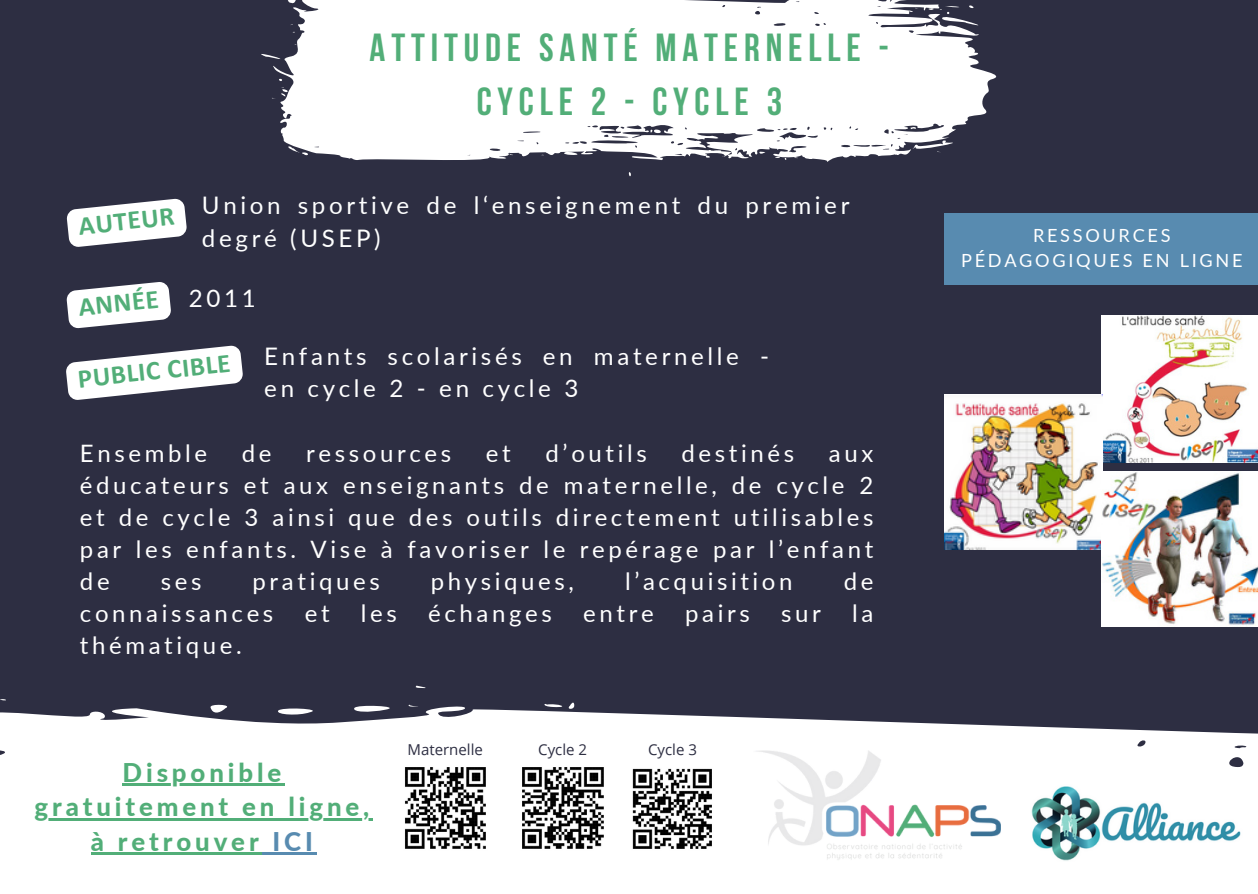
<style>
.page{position:relative;width:1258px;height:894px;background:#fff}
.page>*{position:absolute;margin:0;border:0;box-sizing:border-box;transform-origin:0 0}
.t1{font:700 39px/54px "Bebas Neue";letter-spacing:.15em;color:#52ae78;text-align:center}
.t2{font:700 27px "Calibri";color:#52ae78}
.t3{font:800 25.8px/34.5px "Lato";letter-spacing:.15em;color:#52ae78;text-align:center}
.t4{font:24px/32.1px "Lato";letter-spacing:.15em;color:#fff;text-align:justify}
.t5{font:24px/32.1px "Lato";letter-spacing:.15em;color:#feffff}
.t6{font:18px/24.6px "Lato";letter-spacing:.15em;color:#fff;text-align:center}
.t7{font:15px "Open Sans";color:#2d2e42}
.s1{color:#588bb0}
</style>
<div class="page">
<div style="left:0;top:0;width:1258px;height:893px;background:#2d2e42"></div>
<svg style="left:0;top:685px;width:1258px;height:208px;fill:#fff"></svg>
<svg style="left:261px;top:0;width:736px;height:177px;fill:#fff"></svg>
<hr style="left:123px;top:783px;width:162px;height:2px;background:#52ae78">
<hr style="left:35px;top:818px;width:338px;height:2px;background:#52ae78">
<hr style="left:91px;top:852px;width:172px;height:2px;background:#52ae78">
<svg style="left:263px;top:852px;width:10px;height:2px"></svg>
<hr style="left:273px;top:852px;width:44px;height:2px;background:#588bb0">
<div style="left:945px;top:213px;width:313px;height:71px;background:#588bb0"></div>
<img style="left:1102px;top:316px;width:156px;height:146px">
<img style="left:401px;top:763px;width:88px;height:87px">
<svg style="left:66px;top:198px;width:121px;height:49px"></svg>
<svg style="left:66px;top:282px;width:105px;height:47px"></svg>
<svg style="left:66px;top:345px;width:177px;height:55px"></svg>
<img style="left:518px;top:763px;width:88px;height:87px">
<img style="left:629px;top:765px;width:86px;height:85px">
<img style="left:945px;top:394px;width:157px;height:155px">
<img style="left:1102px;top:471px;width:156px;height:155px">
<img style="left:753px;top:750px;width:248px;height:113px">
<img style="left:1017px;top:773px;width:234px;height:101px">
<h2 class="t1" style="left:370px;top:24px;width:521px">ATTITUDE SANTÉ MATERNELLE -<br>CYCLE 2 - CYCLE 3</h2>
<h2 class="t2" style="left:78px;top:214px;width:98px;rotate:-6deg">AUTEUR</h2>
<p class="t5" style="left:202px;top:189px;width:649px">Union sportive de l‘enseignement du premier degré (USEP)</p>
<h4 class="t2" style="left:77px;top:296px;width:82px;rotate:-6deg">ANNÉE</h4>
<h5 class="t2" style="left:77px;top:367px;width:155px;rotate:-6deg">PUBLIC CIBLE</h5>
<p class="t4" style="left:189px;top:281px;width:68px">2011</p>
<p class="t4" style="left:264px;top:339px;width:506px">Enfants scolarisés en maternelle - en cycle 2 - en cycle 3</p>
<p class="t4" style="left:80px;top:436px;width:129px">Ensemble</p>
<p class="t4" style="left:242px;top:436px;width:31px">de</p>
<p class="t4" style="left:306px;top:436px;width:146px">ressources</p>
<p class="t4" style="left:486px;top:436px;width:26px">et</p>
<p class="t4" style="left:546px;top:436px;width:103px">d’outils</p>
<p class="t4" style="left:681px;top:436px;width:114px">destinés</p>
<p class="t4" style="left:80px;top:436px;width:795px;text-indent:749px">aux éducateurs et aux enseignants de maternelle, de cycle 2 et de cycle 3 ainsi que des outils directement utilisables par les enfants. Vise à favoriser le repérage par l’enfant de</p>
<p class="t4" style="left:161px;top:564px;width:42px">ses</p>
<p class="t4" style="left:252px;top:564px;width:129px">pratiques</p>
<p class="t4" style="left:431px;top:564px;width:145px">physiques,</p>
<p class="t4" style="left:625px;top:564px;width:169px">l’acquisition</p>
<p class="t4" style="left:844px;top:564px;width:31px">de</p>
<p class="t4" style="left:80px;top:596px;width:195px">connaissances</p>
<p class="t4" style="left:305px;top:596px;width:26px">et</p>
<p class="t4" style="left:361px;top:596px;width:37px">les</p>
<p class="t4" style="left:428px;top:596px;width:125px">échanges</p>
<p class="t4" style="left:583px;top:596px;width:72px">entre</p>
<p class="t4" style="left:685px;top:596px;width:66px">pairs</p>
<p class="t4" style="left:781px;top:596px;width:41px">sur</p>
<p class="t4" style="left:852px;top:596px;width:23px">la</p>
<p class="t4" style="left:80px;top:628px;width:163px">thématique.</p>
<h1 class="t3" style="left:123px;top:754px;width:160px">Disponible</h1>
<h4 class="t3" style="left:35px;top:788px;width:336px">gratuitement en ligne, à retrouver <span class="s1">ICI</span></h4>
<p class="t7" style="left:408px;top:738px;width:77px">Maternelle</p>
<p class="t7" style="left:538px;top:738px;width:50px">Cycle 2</p>
<p class="t7" style="left:648px;top:738px;width:50px">Cycle 3</p>
<p class="t6" style="left:961px;top:223px;width:283px">RESSOURCES<br>PÉDAGOGIQUES EN LIGNE</p>
</div>
